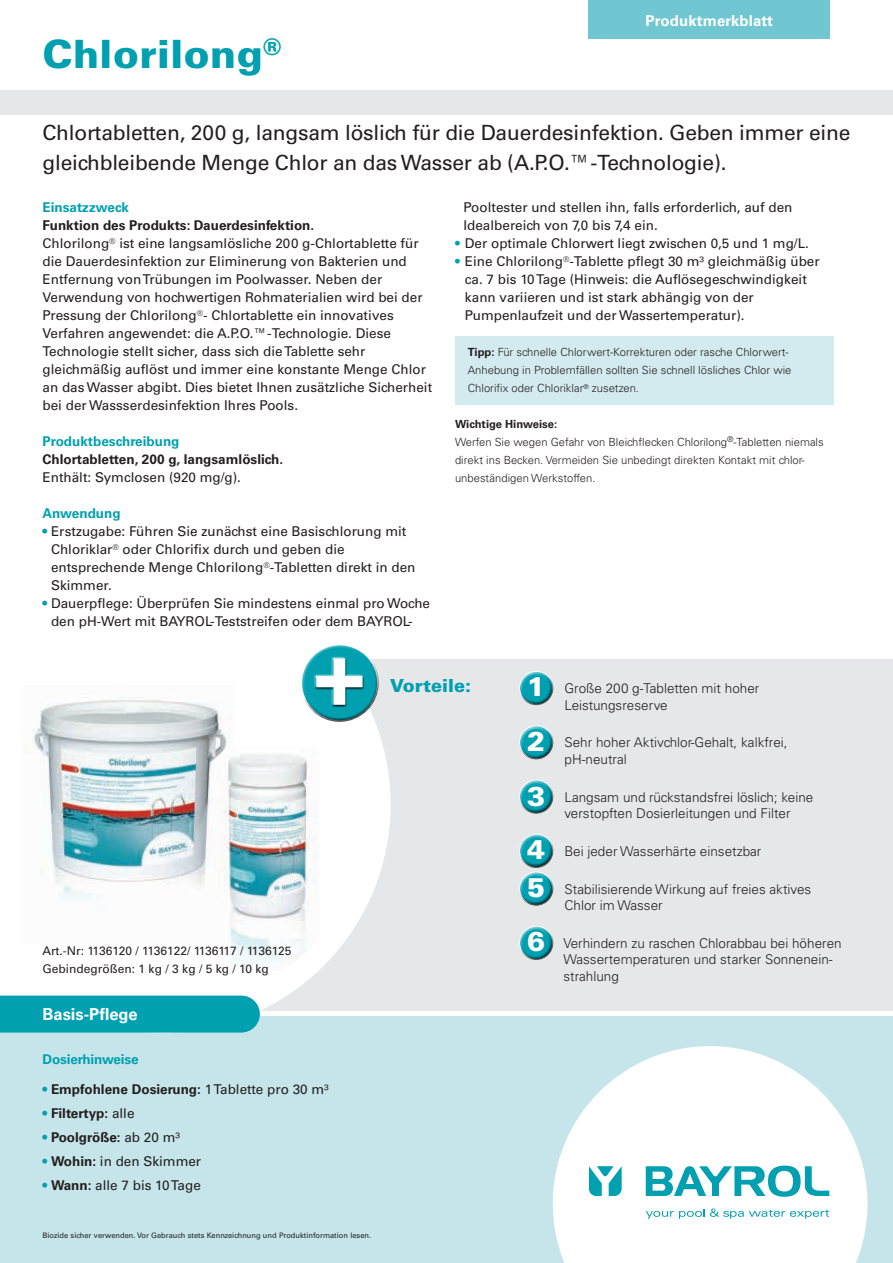
<style>
.page{position:relative;width:893px;height:1263px;background:#fff}
.page>*{position:absolute;margin:0;border:0;box-sizing:border-box;transform-origin:0 0}
.t1{font:700 86.7px "Univers LT Std";color:#fff}
.t2{font:900 39px "Univers LT Std";letter-spacing:.01em;color:#00a0b0}
.t3{font:900 27px "Univers LT Std";color:#fff}
.t4{font:21px/30px "Univers LT Std";letter-spacing:-.01em;color:#231f20}
.t5{font:900 18px "Univers LT Std";color:#00a0b0}
.t6{font:700 16.5px "Univers LT Std";color:#fff}
.t7{font:700 15px "Univers LT Std";letter-spacing:.01em;color:#fff}
.t8{font:13.5px/18px "Univers LT Std";color:#231f20}
.t9{font:300 13.5px/16.5px "Univers LT Std";color:#231f20}
.t10{font:700 13.5px "Univers LT Std";color:#231f20}
.t11{font:700 13.5px "Univers LT Std";color:#00a0b0}
.t12{font:12px/18px "Univers LT Std";color:#231f20}
.t13{font:300 11.25px/18px "Univers LT Std";color:#231f20}
.t14{font:7.5px "Univers LT Std";color:#231f20}
.s1{font-weight:700}
.s2{color:#00a0b0}
.s3{font-weight:400;color:#00a0b0}
.s4{font-weight:400}
</style>
<div class="page">
<div style="left:456px;top:337px;width:378px;height:68px;background:#d3ebef"></div>
<div style="left:0;top:1016px;width:893px;height:247px;background:#c5e5ea"></div>
<div style="left:163px;top:660px;width:730px;height:351px;background:#e6e7e9"></div>
<div style="left:0;top:91px;width:893px;height:24px;background:#e6e7e9"></div>
<svg style="left:553px;top:1046px;width:314px;height:217px;fill:#fff"></svg>
<svg style="left:163px;top:659px;width:228px;height:351px;fill:#fff"></svg>
<div style="left:588px;top:0;width:242px;height:38px;background:#71c7d1"></div>
<div style="left:297px;top:639px;width:79px;height:64px;background:#fff;opacity:.75"></div>
<div style="left:301px;top:656px;width:82px;height:67px;background:#231f20;opacity:.75"></div>
<div style="left:315px;top:657px;width:49px;height:49px;background:#fff;opacity:.75"></div>
<div style="left:315px;top:658px;width:50px;height:49px;background:#231f20;opacity:.75"></div>
<svg style="left:646px;top:1165px;width:183px;height:32px;background:#86d2d9"></svg>
<svg style="left:646px;top:1208px;width:183px;height:11px;background:#ceecef"></svg>
<svg style="left:589px;top:1166px;width:33px;height:30px"></svg>
<div style="left:517px;top:668px;width:37px;height:30px;background:#fff;opacity:.75"></div>
<div style="left:518px;top:676px;width:40px;height:31px;background:#231f20;opacity:.75"></div>
<div style="left:517px;top:722px;width:37px;height:30px;background:#fff;opacity:.75"></div>
<div style="left:518px;top:730px;width:40px;height:31px;background:#231f20;opacity:.75"></div>
<div style="left:517px;top:776px;width:37px;height:30px;background:#fff;opacity:.75"></div>
<div style="left:518px;top:784px;width:40px;height:32px;background:#231f20;opacity:.75"></div>
<div style="left:517px;top:830px;width:37px;height:31px;background:#fff;opacity:.75"></div>
<div style="left:518px;top:839px;width:40px;height:31px;background:#231f20;opacity:.75"></div>
<div style="left:517px;top:868px;width:37px;height:30px;background:#fff;opacity:.75"></div>
<div style="left:518px;top:876px;width:40px;height:32px;background:#231f20;opacity:.75"></div>
<div style="left:517px;top:922px;width:37px;height:31px;background:#fff;opacity:.75"></div>
<div style="left:518px;top:931px;width:40px;height:31px;background:#231f20;opacity:.75"></div>
<div style="left:0;top:995px;width:260px;height:37px;background:#00a0b0"></div>
<img style="left:32px;top:685px;width:202px;height:258px">
<img style="left:215px;top:748px;width:105px;height:223px">
<h2 class="t2" style="left:43px;top:30px;width:240px">Chlorilong<sup>®</sup></h2>
<p class="t7" style="left:645px;top:12px;width:129px">Produktmerkblatt</p>
<h3 class="t4" style="left:43px;top:118px;width:809px">Chlortabletten, 200 g, langsam löslich für die Dauerdesinfektion. Geben immer eine gleichbleibende Menge Chlor an das Wasser ab (A.P.O.™-Technologie).</h3>
<p class="t11" style="left:43px;top:200px;width:88px">Einsatzzweck</p>
<p class="t8" style="left:43px;top:217px;width:391px"><span class="s1">Funktion des Produkts: Dauerdesinfektion.<br></span>Chlorilong<sup>®</sup> ist eine langsamlösliche 200 g-Chlortablette für die Dauerdesinfektion zur Eliminerung von Bakterien und Entfernung von Trübungen im Poolwasser. Neben der Verwendung von hochwertigen Rohmaterialien wird bei der Pressung der Chlorilong<sup>®</sup>- Chlortablette ein innovatives Verfahren angewendet: die A.P.O.™-Technologie. Diese Technologie stellt sicher, dass sich die Tablette sehr gleichmäßig auflöst und immer eine konstante Menge Chlor an das Wasser abgibt. Dies bietet Ihnen zusätzliche Sicherheit bei der Wassserdesinfektion Ihres Pools.</p>
<p class="t11" style="left:43px;top:434px;width:138px">Produktbeschreibung</p>
<p class="t10" style="left:43px;top:452px;width:242px">Chlortabletten, 200 g, langsamlöslich.</p>
<p class="t8" style="left:43px;top:469px;width:200px">Enthält: Symclosen (920 mg/g).</p>
<p class="t11" style="left:43px;top:506px;width:80px">Anwendung</p>
<p class="t8" style="left:51px;top:523px;width:366px;text-indent:-8px"><span class="s2">•</span> Erstzugabe: Führen Sie zunächst eine Basischlorung mit Chloriklar<sup>®</sup> oder Chlorifix durch und geben die entsprechende Menge Chlorilong<sup>®</sup>-Tabletten direkt in den Skimmer.</p>
<p class="t8" style="left:51px;top:595px;width:381px;text-indent:-8px"><span class="s2">•</span> Dauerpflege: Überprüfen Sie mindestens einmal pro Woche den pH-Wert mit BAYROL-Teststreifen oder dem BAYROL-</p>
<p class="t8" style="left:463px;top:199px;width:330px">Pooltester und stellen ihn, falls erforderlich, auf den<br>Idealbereich von 7,0 bis 7,4 ein.</p>
<p class="t8" style="left:455px;top:235px;width:355px"><span class="s2">•</span> Der optimale Chlorwert liegt zwischen 0,5 und 1 mg/L.</p>
<p class="t8" style="left:465px;top:253px;width:356px;text-indent:-10px"><span class="s2">•</span> Eine Chlorilong<sup>®</sup>-Tablette pflegt 30 m³ gleichmäßig über ca. 7 bis 10 Tage (Hinweis: die Auflösegeschwindigkeit kann variieren und ist stark abhängig von der Pumpenlaufzeit und der Wassertemperatur).</p>
<p class="t13" style="left:468px;top:343px;width:325px"><span class="s1">Tipp:</span> Für schnelle Chlorwert-Korrekturen oder rasche Chlorwert-<br>Anhebung in Problemfällen sollten Sie schnell lösliches Chlor wie<br>Chlorifix oder Chloriklar<sup>®</sup> zusetzen.</p>
<p class="t13" style="left:455px;top:415px;width:370px"><span class="s1">Wichtige Hinweise:<br></span>Werfen Sie wegen Gefahr von Bleichflecken Chlorilong<sup>®</sup>-Tabletten niemals direkt ins Becken. Vermeiden Sie unbedingt direkten Kontakt mit chlor&shy;unbeständigen Werkstoffen.</p>
<h1 class="t1" style="left:314px;top:623px;width:52px">+</h1>
<h3 class="t5" style="left:390px;top:675px;width:82px">Vorteile:</h3>
<p class="t12" style="left:43px;top:941px;width:250px">Art.-Nr: 1136120 / 1136122/ 1136117 / 1136125<br>Gebindegrößen: 1 kg / 3 kg / 5 kg / 10 kg</p>
<p class="t6" style="left:43px;top:1004px;width:97px">Basis-Pflege</p>
<p class="t11" style="left:43px;top:1052px;width:98px">Dosierhinweise</p>
<p class="t10" style="left:43px;top:1082px;width:288px"><span class="s3">•</span> Empfohlene Dosierung: <span class="s4">1 Tablette pro 30 m³</span></p>
<p class="t10" style="left:43px;top:1106px;width:93px"><span class="s3">•</span> Filtertyp: <span class="s4">alle</span></p>
<p class="t10" style="left:43px;top:1130px;width:139px"><span class="s3">•</span> Poolgröße: <span class="s4">ab 20 m³</span></p>
<p class="t8" style="left:43px;top:1153px;width:160px"><span class="s2">•</span> <span class="s1">Wohin:</span> in den Skimmer</p>
<p class="t8" style="left:43px;top:1177px;width:160px"><span class="s2">•</span> <span class="s1">Wann:</span> alle 7 bis 10 Tage</p>
<p class="t14" style="left:43px;top:1231px;width:330px">Biozide sicher verwenden. Vor Gebrauch stets Kennzeichnung und Produktinformation lesen.</p>
<h3 class="t3" style="left:527px;top:670px;width:20px">1</h3>
<p class="t9" style="left:564px;top:680px;width:196px">Große 200 g-Tabletten mit hoher<br>Leistungsreserve</p>
<h3 class="t3" style="left:527px;top:724px;width:20px">2</h3>
<p class="t9" style="left:564px;top:734px;width:225px">Sehr hoher Aktivchlor-Gehalt, kalkfrei, pH-neutral</p>
<h3 class="t3" style="left:527px;top:779px;width:20px">3</h3>
<p class="t9" style="left:564px;top:788px;width:250px">Langsam und rückstandsfrei löslich; keine verstopften Dosierleitungen und Filter</p>
<h3 class="t3" style="left:527px;top:832px;width:20px">4</h3>
<p class="t9" style="left:564px;top:843px;width:198px">Bei jeder Wasserhärte einsetzbar</p>
<h3 class="t3" style="left:527px;top:870px;width:20px">5</h3>
<p class="t9" style="left:564px;top:880px;width:248px">Stabilisierende Wirkung auf freies aktives<br>Chlor im Wasser</p>
<h3 class="t3" style="left:527px;top:924px;width:20px">6</h3>
<p class="t9" style="left:563px;top:935px;width:280px">Verhindern zu raschen Chlorabbau bei höheren<br>Wassertemperaturen und starker Sonnenein&shy;strahlung</p>
</div>
